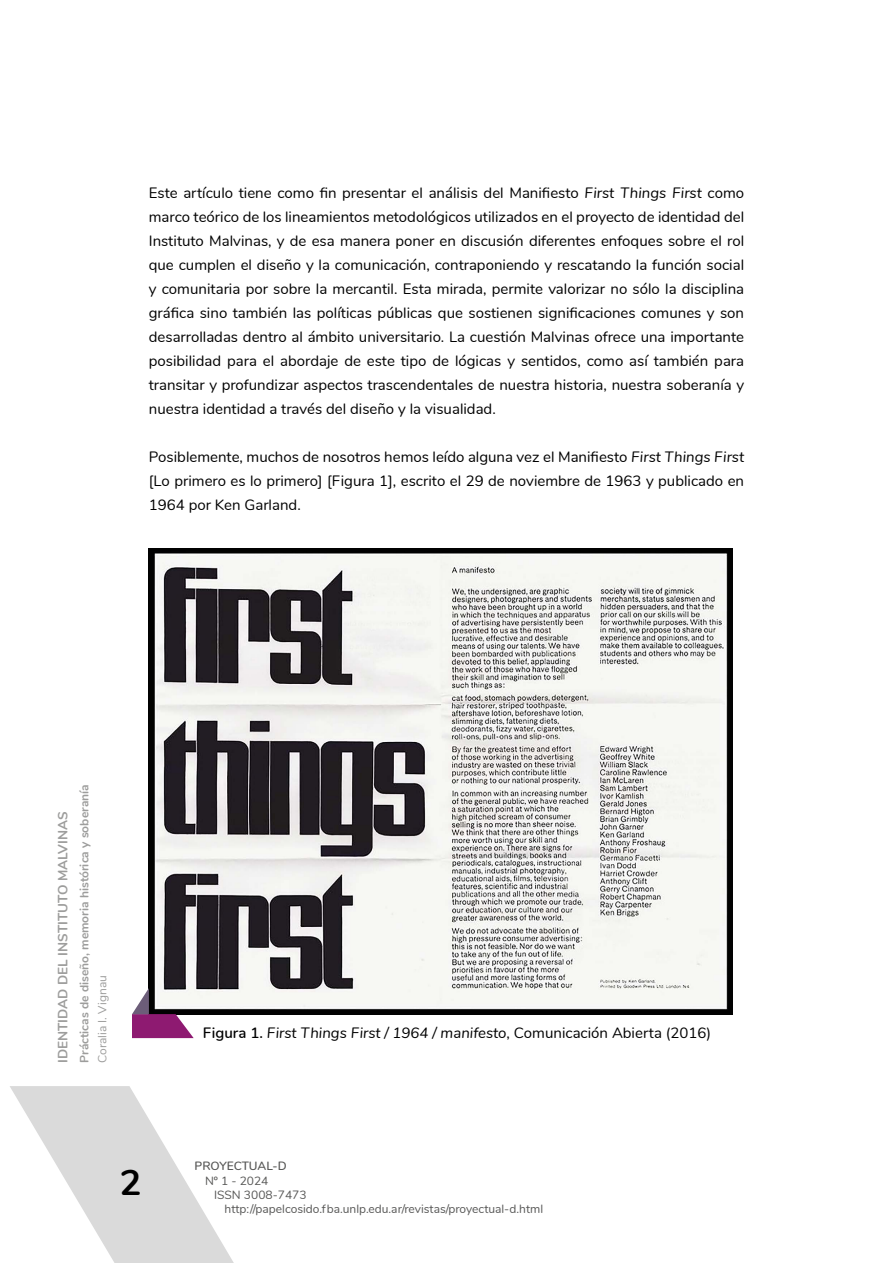
<style>
.page{position:relative;width:893px;height:1263px;background:#fff}
.page>*{position:absolute;margin:0;border:0;box-sizing:border-box;transform-origin:0 0}
.t1{font:700 36px "Nunito";color:#000}
.t2{font:15px/24px "Nunito";color:#000;text-align:justify}
.t3{font:italic 15px "Nunito";color:#000}
.t4{font:700 13.5px "Nunito";color:#9d9d9c}
.t5{font:12px "Nunito";color:#575756}
.t6{font:700 12px "Nunito";color:#9d9d9c}
.t7{font:12px "Nunito";color:#9d9d9c}
.t8{font:600 12px "Nunito";letter-spacing:-.005em;color:#575756}
.s1{font-style:italic}
.s2{font-weight:600;font-style:normal}
.s3{font-style:normal}
</style>
<div class="page">
<svg style="left:10px;top:1086px;width:224px;height:177px"></svg>
<img style="left:149px;top:548px;width:583px;height:466px">
<svg style="left:132px;top:988px;width:62px;height:50px"></svg>
<p class="t2" style="left:149px;top:180px;width:597px">Este artículo tiene como fin presentar el análisis del Manifiesto <span class="s1">First Things First</span> como marco teórico de los lineamientos metodológicos utilizados en el proyecto de identidad del Instituto Malvinas, y de esa manera poner en discusión diferentes enfoques sobre el rol que cumplen el diseño y la comunicación, contraponiendo y rescatando la función social y comunitaria por sobre la mercantil. Esta mirada, permite valorizar no sólo la disciplina gráfica sino también las políticas públicas que sostienen significaciones comunes y son desarrolladas dentro al ámbito universitario. La cuestión Malvinas ofrece una importante posibilidad para el abordaje de este tipo de lógicas y sentidos, como así también para transitar y profundizar aspectos trascendentales de nuestra historia, nuestra soberanía y nuestra identidad a través del diseño y la visualidad.</p>
<p class="t2" style="left:149px;top:444px;width:597px">Posiblemente, muchos de nosotros hemos leído alguna vez el Manifiesto <span class="s1">First Things First </span>[Lo primero es lo primero] [Figura 1], escrito el 29 de noviembre de 1963 y publicado en 1964 por Ken Garland.</p>
<p class="t4" style="left:53px;top:1063px;width:253px;rotate:-90deg">IDENTIDAD DEL INSTITUTO MALVINAS</p>
<p class="t6" style="left:75px;top:1063px;width:280px;rotate:-90deg">Prácticas de diseño, memoria histórica y soberanía</p>
<p class="t7" style="left:93px;top:1063px;width:89px;rotate:-90deg">Coralia I. Vignau</p>
<h1 class="t1" style="left:120px;top:1155px;width:23px">2</h1>
<p class="t3" style="left:203px;top:1022px;width:510px"><span class="s2">Figura 1.</span> First Things First / 1964 / manifesto<span class="s3">, Comunicación Abierta (2016)</span></p>
<p class="t8" style="left:195px;top:1157px;width:94px">PROYECTUAL-D</p>
<p class="t5" style="left:205px;top:1172px;width:65px">Nº 1 - 2024</p>
<p class="t5" style="left:214px;top:1186px;width:94px">ISSN 3008-7473</p>
<p class="t5" style="left:225px;top:1200px;width:320px">http://papelcosido.fba.unlp.edu.ar/revistas/proyectual-d.html</p>
</div>
